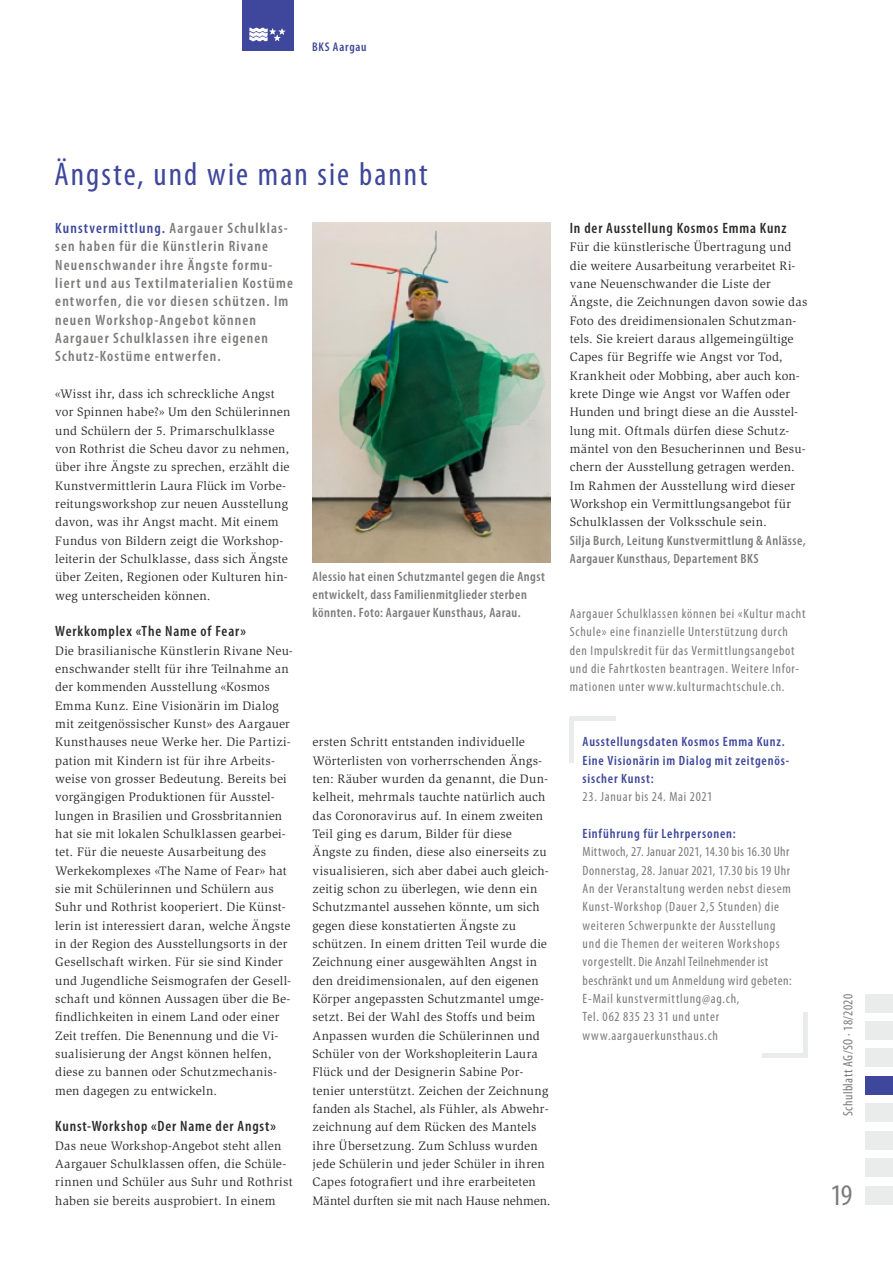
<style>
.page{position:relative;width:893px;height:1263px;background:#fff}
.page>*{position:absolute;margin:0;border:0;box-sizing:border-box;transform-origin:0 0}
.t1{font:condensed 33px "Myriad Pro";letter-spacing:.06em;color:#3e479b}
.t2{font:condensed 30px "Myriad Pro";color:#7b7b7a}
.t3{font:600 condensed 15px/18.3px "Myriad Pro";letter-spacing:.075em;color:#7b7b7a}
.t4{font:600 condensed 15px "Myriad Pro";letter-spacing:.055em;color:#2c2c2b}
.t5{font:condensed 13.5px/18.3px "Myriad Pro";letter-spacing:.055em;color:#7b7b7a}
.t6{font:600 condensed 13.5px/18px "Myriad Pro";letter-spacing:.035em;color:#7b7b7a}
.t7{font:600 condensed 13.5px/18.3px "Myriad Pro";letter-spacing:.06em;color:#3e479b}
.t8{font:condensed 13.5px "Myriad Pro";letter-spacing:.03em;color:#7b7b7a}
.t9{font:12.6px/18.3px "Slimbach Std";letter-spacing:.015em;color:#2c2c2b}
.t10{font:600 condensed 12.6px "Myriad Pro";letter-spacing:.06em;color:#3e479b}
.s1{color:#3e479b}
</style>
<div class="page">
<div style="left:865px;top:1021px;width:28px;height:18px;background:#eaebeb"></div>
<div style="left:865px;top:994px;width:28px;height:18px;background:#eaebeb"></div>
<div style="left:865px;top:1048px;width:28px;height:19px;background:#eaebeb"></div>
<div style="left:865px;top:1103px;width:28px;height:19px;background:#eaebeb"></div>
<div style="left:865px;top:1131px;width:28px;height:18px;background:#eaebeb"></div>
<div style="left:865px;top:1186px;width:28px;height:18px;background:#eaebeb"></div>
<div style="left:865px;top:1158px;width:28px;height:19px;background:#eaebeb"></div>
<div style="left:865px;top:1076px;width:28px;height:18px;background:#3e479b"></div>
<div style="left:242px;top:0;width:51px;height:51px;background:#3e479b"></div>
<svg style="left:249px;top:27px;width:36px;height:14px"></svg>
<hr style="left:570px;top:717px;width:4px;height:45px;background:#eaebeb">
<hr style="left:570px;top:717px;width:46px;height:4px;background:#eaebeb">
<hr style="left:804px;top:1012px;width:4px;height:46px;background:#eaebeb">
<hr style="left:762px;top:1054px;width:46px;height:4px;background:#eaebeb">
<img style="left:313px;top:223px;width:238px;height:340px">
<p class="t10" style="left:312px;top:39px;width:56px">BKS Aargau</p>
<h1 class="t1" style="left:54px;top:154px;width:375px">Ängste, und wie man sie bannt</h1>
<p class="t3" style="left:55px;top:219px;width:239px"><span class="s1">Kunstvermittlung.</span> Aargauer Schulklas&shy;sen haben für die Künstlerin Rivane Neuenschwander ihre Ängste formu&shy;liert und aus Textilmaterialien Kostüme entworfen, die vor diesen schützen. Im neuen Workshop-Angebot können Aargauer Schulklassen ihre eigenen Schutz-Kostüme entwerfen.</p>
<p class="t9" style="left:55px;top:385px;width:237px">«Wisst ihr, dass ich schreckliche Angst vor Spinnen habe?» Um den Schülerinnen und Schülern der 5. Primarschulklasse von Rothrist die Scheu davor zu nehmen, über ihre Ängste zu sprechen, erzählt die Kunstvermittlerin Laura Flück im Vorbe&shy;reitungsworkshop zur neuen Ausstellung davon, was ihr Angst macht. Mit einem Fundus von Bildern zeigt die Workshop&shy;leiterin der Schulklasse, dass sich Ängste über Zeiten, Regionen oder Kulturen hin&shy;weg unterscheiden können.</p>
<p class="t4" style="left:55px;top:622px;width:192px">Werkkomplex «The Name of Fear»</p>
<p class="t9" style="left:55px;top:641px;width:239px">Die brasilianische Künstlerin Rivane Neu&shy;enschwander stellt für ihre Teilnahme an der kommenden Ausstellung «Kosmos Emma Kunz. Eine Visionärin im Dialog mit zeitgenössischer Kunst» des Aargauer Kunsthauses neue Werke her. Die Partizi&shy;pation mit Kindern ist für ihre Arbeits&shy;weise von grosser Bedeutung. Bereits bei vorgängigen Produktionen für Ausstel&shy;lungen in Brasilien und Grossbritannien hat sie mit lokalen Schulklassen gearbei&shy;tet. Für die neueste Ausarbeitung des Werkekomplexes «The Name of Fear» hat sie mit Schülerinnen und Schülern aus Suhr und Rothrist kooperiert. Die Künst&shy;lerin ist interessiert daran, welche Ängste in der Region des Ausstellungsorts in der Gesellschaft wirken. Für sie sind Kinder und Jugendliche Seismografen der Gesell&shy;schaft und können Aussagen über die Be&shy;findlichkeiten in einem Land oder einer Zeit treffen. Die Benennung und die Vi&shy;sualisierung der Angst können helfen, diese zu bannen oder Schutzmechanis&shy;men dagegen zu entwickeln.</p>
<p class="t4" style="left:55px;top:1117px;width:222px">Kunst-Workshop «Der Name der Angst»</p>
<p class="t9" style="left:55px;top:1136px;width:239px">Das neue Workshop-Angebot steht allen Aargauer Schulklassen offen, die Schüle&shy;rinnen und Schüler aus Suhr und Rothrist haben sie bereits ausprobiert. In einem</p>
<p class="t6" style="left:313px;top:567px;width:234px">Alessio hat einen Schutzmantel gegen die Angst entwickelt, dass Familienmitglieder sterben könnten. Foto: Aargauer Kunsthaus, Aarau.</p>
<p class="t9" style="left:313px;top:733px;width:240px">ersten Schritt entstanden individuelle Wörterlisten von vorherrschenden Ängs&shy;ten: Räuber wurden da genannt, die Dun&shy;kelheit, mehrmals tauchte natürlich auch das Coronoravirus auf. In einem zweiten Teil ging es darum, Bilder für diese Ängste zu finden, diese also einerseits zu visualisieren, sich aber dabei auch gleich&shy;zeitig schon zu überlegen, wie denn ein Schutzmantel aussehen könnte, um sich gegen diese konstatierten Ängste zu schützen. In einem dritten Teil wurde die Zeichnung einer ausgewählten Angst in den dreidimensionalen, auf den eigenen Körper angepassten Schutzmantel umge&shy;setzt. Bei der Wahl des Stoffs und beim Anpassen wurden die Schülerinnen und Schüler von der Workshopleiterin Laura Flück und der Designerin Sabine Por&shy;tenier unterstützt. Zeichen der Zeichnung fanden als Stachel, als Fühler, als Abwehr&shy;zeichnung auf dem Rücken des Mantels ihre Übersetzung. Zum Schluss wurden jede Schülerin und jeder Schüler in ihren Capes fotografiert und ihre erarbeiteten Mäntel durften sie mit nach Hause nehmen.</p>
<p class="t4" style="left:570px;top:219px;width:218px">In der Ausstellung Kosmos Emma Kunz</p>
<p class="t9" style="left:570px;top:238px;width:239px">Für die künstlerische Übertragung und die weitere Ausarbeitung verarbeitet Ri&shy;vane Neuenschwander die Liste der Ängste, die Zeichnungen davon sowie das Foto des dreidimensionalen Schutzman&shy;tels. Sie kreiert daraus allgemeingültige Capes für Begriffe wie Angst vor Tod, Krankheit oder Mobbing, aber auch kon&shy;krete Dinge wie Angst vor Waffen oder Hunden und bringt diese an die Ausstel&shy;lung mit. Oftmals dürfen diese Schutz&shy;mäntel von den Besucherinnen und Besu&shy;chern der Ausstellung getragen werden.<br>Im Rahmen der Ausstellung wird dieser Workshop ein Vermittlungsangebot für Schulklassen der Volksschule sein.</p>
<p class="t6" style="left:570px;top:531px;width:237px">Silja Burch, Leitung Kunstvermittlung &amp; Anlässe,<br>Aargauer Kunsthaus, Departement BKS</p>
<p class="t5" style="left:570px;top:604px;width:237px">Aargauer Schulklassen können bei «Kultur macht Schule» eine finanzielle Unterstützung durch den Impulskredit für das Vermittlungsangebot und die Fahrtkosten beantragen. Weitere Infor&shy;mationen unter www.kulturmachtschule.ch.</p>
<p class="t7" style="left:583px;top:732px;width:208px">Ausstellungsdaten Kosmos Emma Kunz.<br>Eine Visionärin im Dialog mit zeitgenös&shy;sischer Kunst:</p>
<p class="t5" style="left:583px;top:787px;width:131px">23. Januar bis 24. Mai 2021</p>
<p class="t7" style="left:583px;top:824px;width:155px">Einführung für Lehrpersonen:</p>
<p class="t5" style="left:583px;top:842px;width:211px">Mittwoch, 27. Januar 2021, 14.30 bis 16.30 Uhr Donnerstag, 28. Januar 2021, 17.30 bis 19 Uhr An der Veranstaltung werden nebst diesem Kunst-Workshop (Dauer 2,5 Stunden) die weiteren Schwerpunkte der Ausstellung und die Themen der weiteren Workshops vorgestellt. Die Anzahl Teilnehmender ist beschränkt und um Anmeldung wird gebeten:<br>E-Mail kunstvermittlung@ag.ch,<br>Tel. 062 835 23 31 und unter www.aargauerkunsthaus.ch</p>
<p class="t8" style="left:840px;top:1116px;width:124px;rotate:-90deg">Schulblatt AG/SO · 18/2020</p>
<h2 class="t2" style="left:831px;top:1176px;width:23px">19</h2>
</div>
